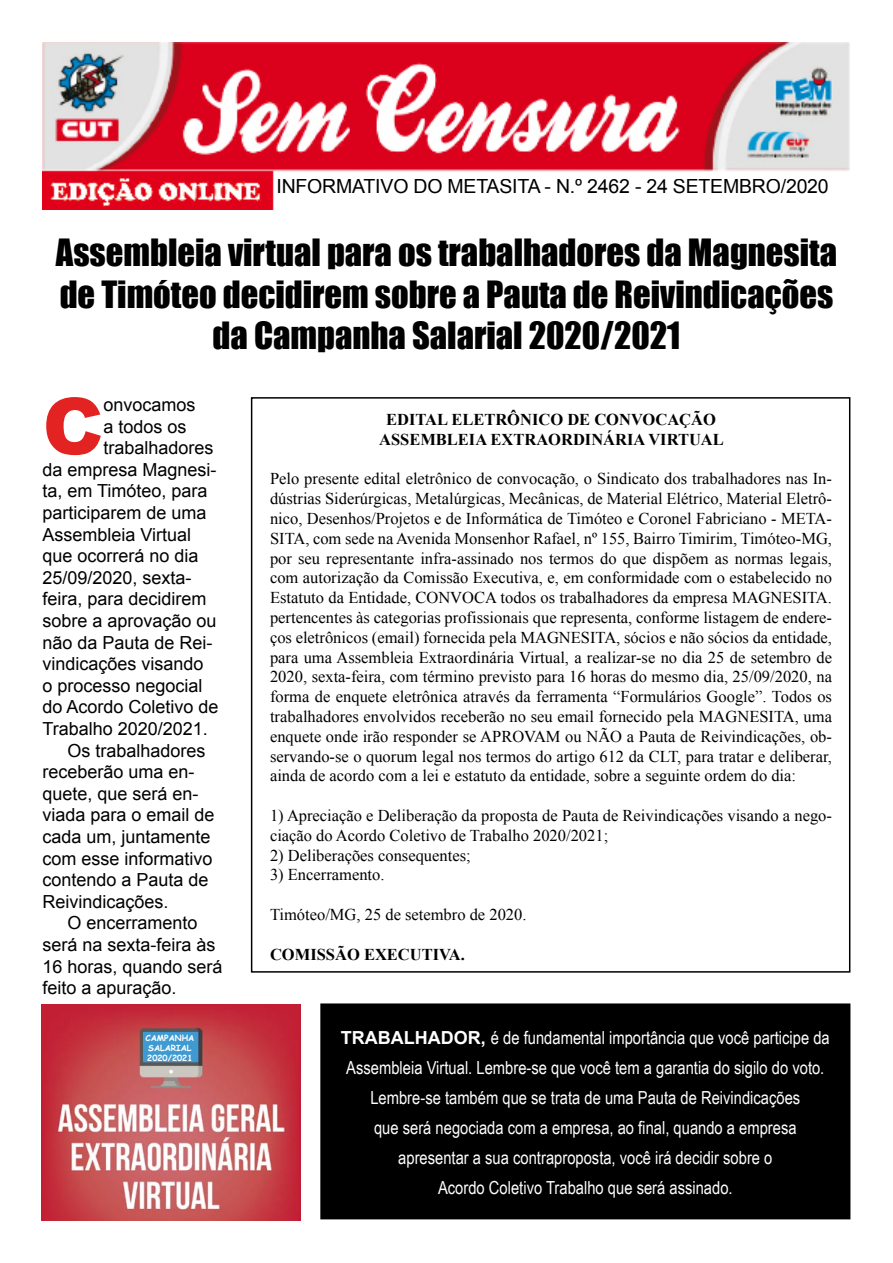
<style>
.page{position:relative;width:893px;height:1263px;background:#fff}
.page>*{position:absolute;margin:0;border:0;box-sizing:border-box;transform-origin:0 0}
.t1{font:900 78.3px "Arial";color:#e32322}
.t2{font:34.5px/41.4px "Impact";color:#000;text-align:center}
.t3{font:20.4px "Arial";color:#000}
.t4{font:19.5px "Arial";letter-spacing:-.01em;color:#000}
.t5{font:18px "Arial";color:#000}
.t6{font:18px/30px "Arial Narrow";color:#fff;text-align:center}
.t7{font:16.5px/19.8px "Times New Roman";color:#000;text-align:justify}
.t8{font:700 16.5px/19.8px "Times New Roman";color:#000;text-align:center}
.t9{font:700 8.4px/10.1px "Comic Sans MS";color:#fff}
.s1{font-family:"Arial";font-weight:700}
</style>
<div class="page">
<img style="left:43px;top:43px;width:807px;height:167px">
<div style="left:276px;top:178px;width:553px;height:27px;background:#fff"></div>
<div style="left:251px;top:397px;width:599px;height:576px;border:2px solid #000"></div>
<img style="left:41px;top:1005px;width:259px;height:215px">
<div style="left:144px;top:1032px;width:54px;height:30px;background:#3e9ad0"></div>
<div style="left:321px;top:1004px;width:529px;height:215px;background:#000"></div>
<div style="left:320px;top:1003px;width:530px;height:216px;border:2px solid #000"></div>
<p class="t4" style="left:276px;top:173px;width:554px">INFORMATIVO DO METASITA - N.º 2462 - 24 SETEMBRO/2020</p>
<p class="t3" style="left:624px;top:174px;width:47px">2428</p>
<h2 class="t2" style="left:56px;top:231px;width:783px">Assembleia virtual para os trabalhadores da Magnesita de Timóteo decidirem sobre a Pauta de Reivindicações da Campanha Salarial 2020/2021</h2>
<h1 class="t1" style="left:43px;top:369px;width:62px">C</h1>
<p class="t5" style="left:103px;top:393px;width:94px">onvocamos</p>
<p class="t8" style="left:379px;top:409px;width:346px">EDITAL ELETRÔNICO DE CONVOCAÇÃO<br>ASSEMBLEIA EXTRAORDINÁRIA VIRTUAL</p>
<p class="t7" style="left:270px;top:469px;width:564px">Pelo presente edital eletrônico de convocação, o Sindicato dos trabalhadores nas In&shy;dústrias Siderúrgicas, Metalúrgicas, Mecânicas, de Material Elétrico, Material Eletrô&shy;nico, Desenhos/Projetos e de Informática de Timóteo e Coronel Fabriciano - META-SITA, com sede na Avenida Monsenhor Rafael, nº 155, Bairro Timirim, Timóteo-MG, por seu representante infra-assinado nos termos do que dispõem as normas legais, com autorização da Comissão Executiva, e, em conformidade com o estabelecido no Estatuto da Entidade, CONVOCA todos os trabalhadores da empresa MAGNESITA. pertencentes às categorias profissionais que representa, conforme listagem de endere&shy;ços eletrônicos (email) fornecida pela MAGNESITA, sócios e não sócios da entidade, para uma Assembleia Extraordinária Virtual, a realizar-se no dia 25 de setembro de 2020, sexta-feira, com término previsto para 16 horas do mesmo dia, 25/09/2020, na forma de enquete eletrônica através da ferramenta “Formulários Google”. Todos os trabalhadores envolvidos receberão no seu email fornecido pela MAGNESITA, uma enquete onde irão responder se APROVAM ou NÃO a Pauta de Reivindicações, ob&shy;servando-se o quorum legal nos termos do artigo 612 da CLT, para tratar e deliberar, ainda de acordo com a lei e estatuto da entidade, sobre a seguinte ordem do dia:</p>
<p class="t7" style="left:270px;top:805px;width:563px">1) Apreciação e Deliberação da proposta de Pauta de Reivindicações visando a nego&shy;ciação do Acordo Coletivo de Trabalho 2020/2021;</p>
<p class="t7" style="left:270px;top:845px;width:202px">2) Deliberações consequentes;</p>
<p class="t7" style="left:270px;top:865px;width:116px">3) Encerramento.</p>
<p class="t7" style="left:270px;top:904px;width:258px">Timóteo/MG, 25 de setembro de 2020.</p>
<p class="t8" style="left:270px;top:944px;width:196px">COMISSÃO EXECUTIVA.</p>
<p class="t5" style="left:103px;top:414px;width:85px">a todos os</p>
<p class="t5" style="left:103px;top:436px;width:112px">trabalhadores</p>
<p class="t5" style="left:43px;top:458px;width:176px">da empresa Magnesi-</p>
<p class="t5" style="left:43px;top:479px;width:167px">ta, em Timóteo, para</p>
<p class="t5" style="left:43px;top:501px;width:166px">participarem de uma</p>
<p class="t5" style="left:43px;top:522px;width:150px">Assembleia Virtual</p>
<p class="t5" style="left:43px;top:544px;width:158px">que ocorrerá no dia</p>
<p class="t5" style="left:43px;top:566px;width:151px">25/09/2020, sexta-</p>
<p class="t5" style="left:43px;top:587px;width:166px">feira, para decidirem</p>
<p class="t5" style="left:43px;top:609px;width:176px">sobre a aprovação ou</p>
<p class="t5" style="left:43px;top:630px;width:172px">não da Pauta de Rei-</p>
<p class="t5" style="left:43px;top:652px;width:163px">vindicações visando</p>
<p class="t5" style="left:43px;top:674px;width:162px">o processo negocial</p>
<p class="t5" style="left:43px;top:695px;width:178px">do Acordo Coletivo de</p>
<p class="t5" style="left:43px;top:717px;width:167px">Trabalho 2020/2021.</p>
<p class="t5" style="left:68px;top:738px;width:140px">Os trabalhadores</p>
<p class="t5" style="left:43px;top:760px;width:154px">receberão uma en-</p>
<p class="t5" style="left:43px;top:782px;width:158px">quete, que será en-</p>
<p class="t5" style="left:43px;top:803px;width:174px">viada para o email de</p>
<p class="t5" style="left:43px;top:825px;width:170px">cada um, juntamente</p>
<p class="t5" style="left:43px;top:846px;width:172px">com esse informativo</p>
<p class="t5" style="left:43px;top:868px;width:168px">contendo a Pauta de</p>
<p class="t5" style="left:43px;top:890px;width:128px">Reivindicações.</p>
<p class="t5" style="left:68px;top:911px;width:132px">O encerramento</p>
<p class="t5" style="left:43px;top:933px;width:175px">será na sexta-feira às</p>
<p class="t5" style="left:43px;top:954px;width:182px">16 horas, quando será</p>
<p class="t5" style="left:43px;top:976px;width:136px">feito a apuração.</p>
<p class="t9" style="left:146px;top:1033px;width:50px">CAMPANHA<br>SALARIAL<br>2020/2021</p>
<p class="t6" style="left:341px;top:1021px;width:490px"><span class="s1">TRABALHADOR,</span> é de fundamental importância que você participe da Assembleia Virtual. Lembre-se que você tem a garantia do sigilo do voto.<br>Lembre-se também que se trata de uma Pauta de Reivindicações<br>que será negociada com a empresa, ao final, quando a empresa apresentar a sua contraproposta, você irá decidir sobre o<br>Acordo Coletivo Trabalho que será assinado.</p>
</div>
